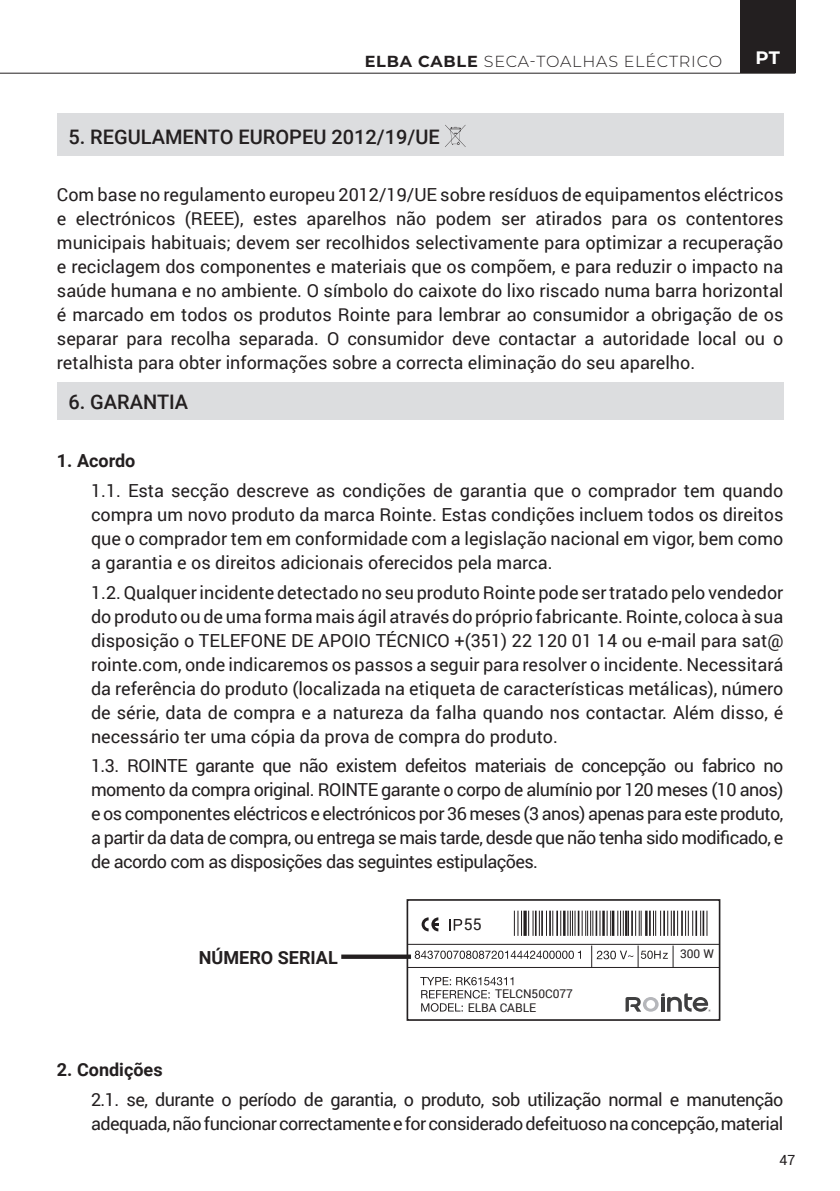
<style>
.page{position:relative;width:840px;height:1191px;background:#fff}
.page>*{position:absolute;margin:0;border:0;box-sizing:border-box;transform-origin:0 0}
.t1{font:500 20px "Roboto";color:#231f20}
.t2{font:18px/24px "Roboto";letter-spacing:-.03em;color:#231f20;text-align:justify}
.t3{font:700 18px "Roboto";color:#231f20}
.t4{font:700 18px "Montserrat";color:#fff}
.t5{font:300 16px "Montserrat";letter-spacing:.05em;color:#231f20}
.t6{font:16px "Roboto";color:#231f20}
.t7{font:14px "Roboto";color:#231f20}
.t8{font:12px "Roboto";color:#231f20}
.s1{font-weight:700}
</style>
<div class="page">
<hr style="left:0;top:73px;width:795px;height:1px;background:#231f20">
<div style="left:739px;top:0;width:56px;height:73px;background:#231f20"></div>
<div style="left:57px;top:113px;width:726px;height:43px;background:#dcdddf"></div>
<svg style="left:445px;top:125px;width:20px;height:22px"></svg>
<div style="left:57px;top:382px;width:726px;height:38px;background:#dcdddf"></div>
<div style="left:406px;top:899px;width:314px;height:121px;border:2px solid #231f20"></div>
<svg style="left:420px;top:977px;width:93px;height:34px"></svg>
<svg style="left:513px;top:910px;width:9px;height:26px"></svg>
<hr style="left:523px;top:910px;width:3px;height:26px;background:#231f20">
<svg style="left:528px;top:910px;width:33px;height:26px"></svg>
<hr style="left:562px;top:910px;width:3px;height:26px;background:#231f20">
<svg style="left:567px;top:910px;width:8px;height:26px"></svg>
<hr style="left:577px;top:910px;width:2px;height:26px;background:#231f20">
<svg style="left:581px;top:910px;width:12px;height:26px"></svg>
<hr style="left:595px;top:910px;width:2px;height:26px;background:#231f20">
<svg style="left:599px;top:910px;width:1px;height:26px"></svg>
<hr style="left:602px;top:910px;width:2px;height:26px;background:#231f20">
<svg style="left:606px;top:910px;width:5px;height:26px"></svg>
<hr style="left:611px;top:910px;width:3px;height:26px;background:#231f20">
<svg style="left:617px;top:910px;width:24px;height:26px"></svg>
<hr style="left:644px;top:910px;width:3px;height:26px;background:#231f20">
<hr style="left:648px;top:910px;width:2px;height:26px;background:#231f20">
<svg style="left:653px;top:910px;width:22px;height:26px"></svg>
<hr style="left:680px;top:910px;width:2px;height:26px;background:#231f20">
<svg style="left:685px;top:910px;width:22px;height:26px"></svg>
<svg style="left:341px;top:950px;width:239px;height:9px"></svg>
<svg style="left:421px;top:917px;width:17px;height:14px"></svg>
<svg style="left:591px;top:945px;width:82px;height:22px"></svg>
<svg style="left:449px;top:919px;width:13px;height:11px"></svg>
<hr style="left:407px;top:943px;width:312px;height:1px;background:#231f20">
<hr style="left:407px;top:967px;width:312px;height:1px;background:#231f20">
<svg style="left:625px;top:993px;width:85px;height:18px"></svg>
<p class="t5" style="left:364px;top:50px;width:359px"><span class="s1">ELBA CABLE</span> SECA-TOALHAS ELÉCTRICO</p>
<p class="t4" style="left:755px;top:45px;width:26px">PT</p>
<p class="t1" style="left:68px;top:123px;width:373px">5. REGULAMENTO EUROPEU 2012/19/UE</p>
<p class="t2" style="left:57px;top:181px;width:727px">Com base no regulamento europeu 2012/19/UE sobre resíduos de equipamentos eléctricos e electrónicos (REEE), estes aparelhos não podem ser atirados para os contentores municipais habituais; devem ser recolhidos selectivamente para optimizar a recuperação e reciclagem dos componentes e materiais que os compõem, e para reduzir o impacto na saúde humana e no ambiente. O símbolo do caixote do lixo riscado numa barra horizontal é marcado em todos os produtos Rointe para lembrar ao consumidor a obrigação de os separar para recolha separada. O consumidor deve contactar a autoridade local ou o retalhista para obter informações sobre a correcta eliminação do seu aparelho.</p>
<p class="t1" style="left:68px;top:387px;width:121px">6. GARANTIA</p>
<p class="t3" style="left:57px;top:448px;width:80px">1. Acordo</p>
<p class="t2" style="left:91px;top:478px;width:693px">1.1. Esta secção descreve as condições de garantia que o comprador tem quando compra um novo produto da marca Rointe. Estas condições incluem todos os direitos que o comprador tem em conformidade com a legislação nacional em vigor, bem como a garantia e os direitos adicionais oferecidos pela marca.</p>
<p class="t2" style="left:91px;top:579px;width:693px">1.2. Qualquer incidente detectado no seu produto Rointe pode ser tratado pelo vendedor do produto ou de uma forma mais ágil através do próprio fabricante. Rointe, coloca à sua disposição o TELEFONE DE APOIO TÉCNICO +(351) 22 120 01 14 ou e-mail para sat@ rointe.com, onde indicaremos os passos a seguir para resolver o incidente. Necessitará da referência do produto (localizada na etiqueta de características metálicas), número de série, data de compra e a natureza da falha quando nos contactar. Além disso, é necessário ter uma cópia da prova de compra do produto.</p>
<p class="t2" style="left:91px;top:753px;width:693px">1.3. ROINTE garante que não existem defeitos materiais de concepção ou fabrico no momento da compra original. ROINTE garante o corpo de alumínio por 120 meses (10 anos) e os componentes eléctricos e electrónicos por 36 meses (3 anos) apenas para este produto, a partir da data de compra, ou entrega se mais tarde, desde que não tenha sido modificado, e de acordo com as disposições das seguintes estipulações.</p>
<p class="t6" style="left:463px;top:913px;width:20px">55</p>
<p class="t3" style="left:199px;top:945px;width:140px">NÚMERO SERIAL</p>
<p class="t8" style="left:679px;top:945px;width:35px">300 W</p>
<p class="t8" style="left:495px;top:985px;width:79px">TELCN50C077</p>
<p class="t8" style="left:467px;top:999px;width:70px">ELBA CABLE</p>
<p class="t3" style="left:57px;top:1057px;width:107px">2. Condições</p>
<p class="t2" style="left:91px;top:1086px;width:693px">2.1. se, durante o período de garantia, o produto, sob utilização normal e manutenção adequada, não funcionar correctamente e for considerado defeituoso na concepção, material</p>
<p class="t7" style="left:779px;top:1150px;width:17px">47</p>
</div>
